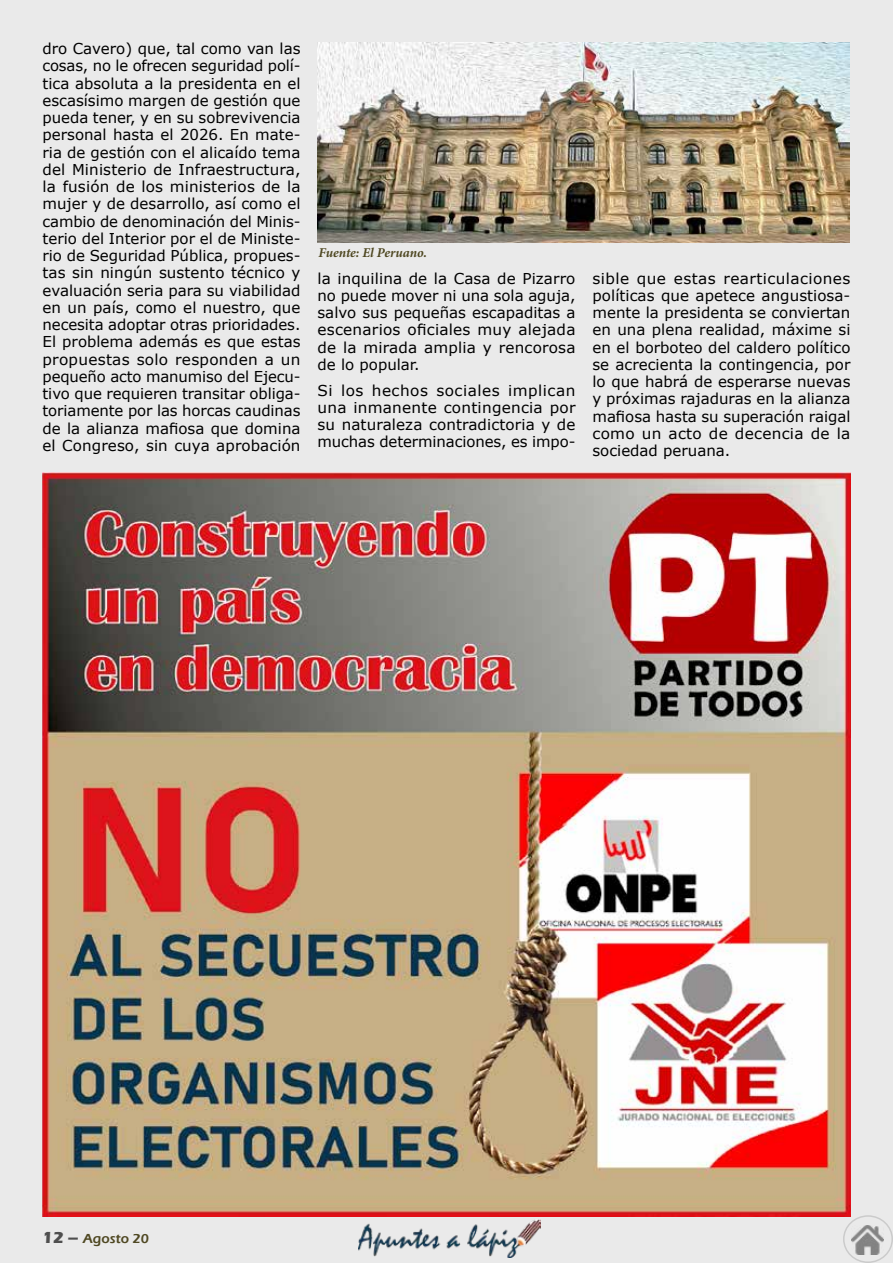
<style>
.page{position:relative;width:893px;height:1263px;background:#eaeaea}
.page>*{position:absolute;margin:0;border:0;box-sizing:border-box;transform-origin:0 0}
.t1{font:15px/17.2px "Verdana";letter-spacing:.005em;color:#000;text-align:justify}
.t2{font:italic 700 13.5px "Minion Pro";letter-spacing:-.005em;color:#4f4822}
.t3{font:600 13.5px "Eras ITC";color:#4f4822}
.s1{font-weight:700;font-size:16.5px;color:#4f4f4f}
</style>
<div class="page">
<img style="left:358px;top:1219px;width:182px;height:38px">
<img style="left:852px;top:1225px;width:32px;height:30px">
<div style="left:843px;top:1215px;width:50px;height:48px;border:2px solid #acacac;border-radius:50%"></div>
<img style="left:43px;top:472px;width:807px;height:744px">
<img style="left:317px;top:43px;width:532px;height:199px">
<p class="t1" style="left:43px;top:40px;width:260px">dro Cavero) que, tal como van las cosas, no le ofrecen seguridad polí&shy;tica absoluta a la presidenta en el escasísimo margen de gestión que pueda tener, y en su sobrevivencia personal hasta el 2026. En mate&shy;ria de gestión con el alicaído tema del Ministerio de Infraestructura, la fusión de los ministerios de la mujer y de desarrollo, así como el cambio de denominación del Minis&shy;terio del Interior por el de Ministe&shy;rio de Seguridad Pública, propues&shy;tas sin ningún sustento técnico y evaluación seria para su viabilidad en un país, como el nuestro, que necesita adoptar otras prioridades.<br>El problema además es que estas propuestas solo responden a un pequeño acto manumiso del Ejecu&shy;tivo que requieren transitar obliga&shy;toriamente por las horcas caudinas de la alianza mafiosa que domina el Congreso, sin cuya aprobación</p>
<p class="t2" style="left:319px;top:243px;width:110px">Fuente: El Peruano.</p>
<p class="t1" style="left:317px;top:269px;width:260px">la inquilina de la Casa de Pizarro no puede mover ni una sola aguja, salvo sus pequeñas escapaditas a escenarios oficiales muy alejada de la mirada amplia y rencorosa de lo popular.</p>
<p class="t1" style="left:317px;top:381px;width:260px">Si los hechos sociales implican una inmanente contingencia por su naturaleza contradictoria y de muchas determinaciones, es impo-</p>
<p class="t1" style="left:592px;top:269px;width:259px">sible que estas rearticulaciones políticas que apetece angustiosa&shy;mente la presidenta se conviertan en una plena realidad, máxime si en el borboteo del caldero político se acrecienta la contingencia, por lo que habrá de esperarse nuevas y próximas rajaduras en la alianza mafiosa hasta su superación raigal como un acto de decencia de la sociedad peruana.</p>
<p class="t3" style="left:42px;top:1230px;width:108px"><span class="s1">12 –</span> Agosto 20</p>
</div>
